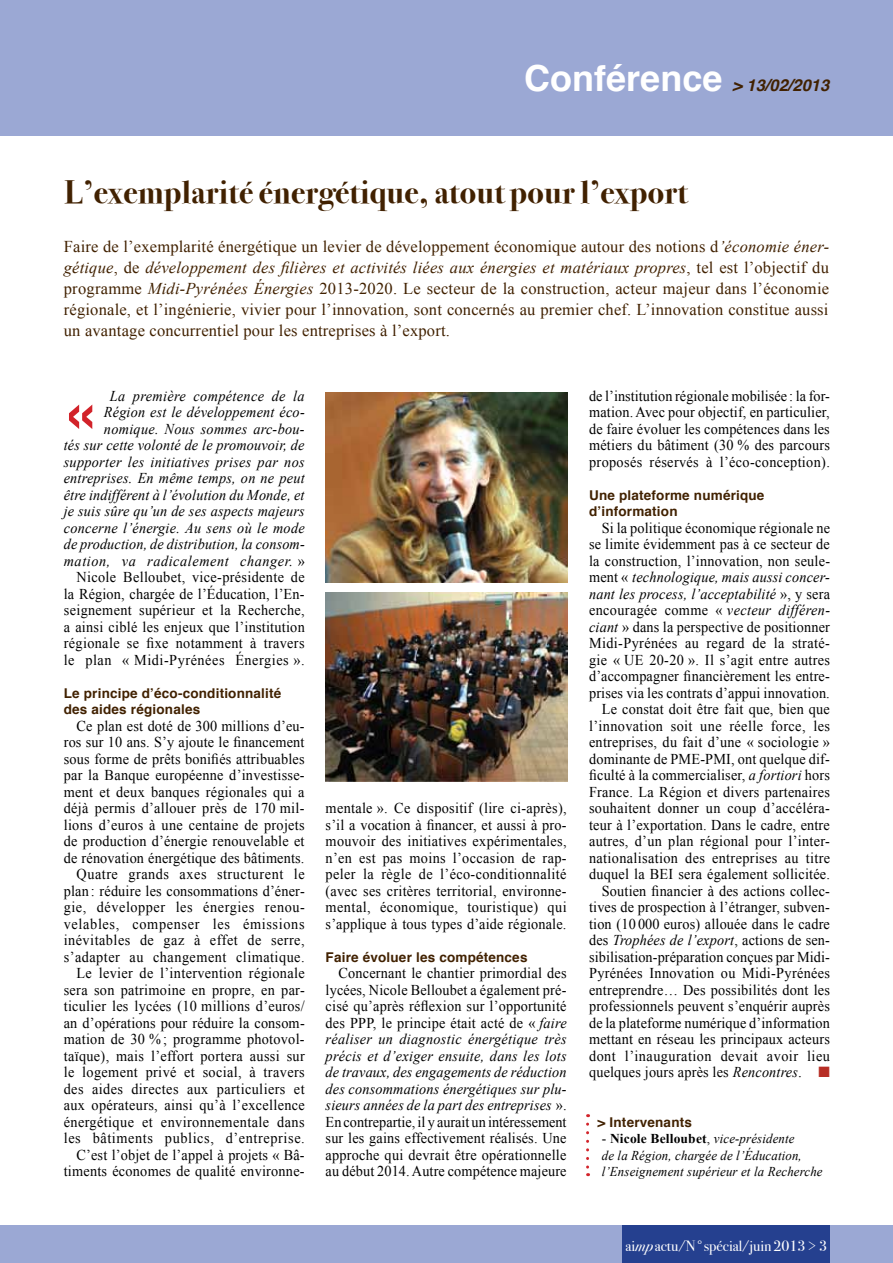
<style>
.page{position:relative;width:893px;height:1263px;background:#fff}
.page>*{position:absolute;margin:0;border:0;box-sizing:border-box;transform-origin:0 0}
.t1{font:700 60.9px "Helvetica";color:#d2232a}
.t2{font:32.4px "Bodoni Svty Two ITCTT Bold";letter-spacing:.005em;color:#412101}
.t3{font:16.5px/21px "Times New Roman";letter-spacing:.01em;color:#412101;text-align:justify}
.t4{font:italic 700 16.5px "Helvetica";color:#412101}
.t5{font:15px/16.5px "Times New Roman";letter-spacing:.015em;color:#000;text-align:justify;scale:.95 1}
.t6{font:italic 15px/16.5px "Times New Roman";letter-spacing:.015em;color:#000;text-align:right;scale:.95 1}
.t7{font:15px "Bodoni Svty Two ITCTT Book";color:#fff}
.t8{font:700 13.5px/16.5px "Helvetica";letter-spacing:.015em;color:#412101}
.t9{font:italic 13.5px/16.5px "Times New Roman";letter-spacing:.01em;color:#000;scale:.95 1}
.s1{font-style:normal;font-size:36px;color:#fff}
.s2{font-style:italic}
.s3{font-style:normal}
.s4{color:#b72e25}
.s5{font-weight:700;font-style:normal}
.s6{font-family:"Bodoni Svty Two ITCTT Book Ita"}
</style>
<div class="page">
<div style="left:0;top:0;width:893px;height:136px;background:#9ba8d4"></div>
<div style="left:0;top:1226px;width:893px;height:37px;background:#9ba8d4"></div>
<div style="left:623px;top:1226px;width:207px;height:37px;background:#25408f"></div>
<svg style="left:586px;top:1124px;width:3px;height:52px"></svg>
<img style="left:325px;top:392px;width:243px;height:190px">
<img style="left:325px;top:592px;width:243px;height:190px">
<p class="t4" style="left:524px;top:71px;width:306px"><span class="s1">Conférence</span> &gt; 13/02/2013</p>
<h2 class="t2" style="left:65px;top:165px;width:625px">L’exemplarité énergétique, atout pour l’export</h2>
<p class="t3" style="left:64px;top:236px;width:767px">Faire de l’exemplarité énergétique un levier de développement économique autour des notions d<span class="s2">’économie éner&shy;gétique</span>, de <span class="s2">développement des filières et activités liées aux énergies et matériaux propres</span>, tel est l’objectif du programme <span class="s2">Midi-Pyrénées Énergies</span> 2013-2020. Le secteur de la construction, acteur majeur dans l’économie régionale, et l’ingénierie, vivier pour l’innovation, sont concernés au premier chef. L’innovation constitue aussi un avantage concurrentiel pour les entreprises à l’export.</p>
<p class="t6" style="left:64px;top:387px;width:255px">La première compétence de la<br>Région est le développement éco&shy;nomique. Nous sommes arc-bou-<br>tés sur cette volonté de le promouvoir, de supporter les initiatives prises par nos entreprises. En même temps, on ne peut être indifférent à l’évolution du Monde, et je suis sûre qu’un de ses aspects majeurs concerne l’énergie. Au sens où le mode de production, de distribution, la consom&shy;mation, va radicalement changer. <span class="s3">» Nicole Belloubet, vice-présidente de la Région, chargée de l’Éducation, l’En&shy;seignement supérieur et la Recherche, a ainsi ciblé les enjeux que l’institution régionale se fixe notamment à travers le plan « Midi-Pyrénées Énergies ».</span></p>
<p class="t8" style="left:64px;top:685px;width:219px">Le principe d’éco-conditionnalité des aides régionales</p>
<p class="t5" style="left:64px;top:717px;width:255px;text-align:right">Ce plan est doté de 300 millions d’eu&shy;ros sur 10 ans. S’y ajoute le financement sous forme de prêts bonifiés attribuables par la Banque européenne d’investisse&shy;ment et deux banques régionales qui a déjà permis d’allouer près de 170 mil&shy;lions d’euros à une centaine de projets de production d’énergie renouvelable et de rénovation énergétique des bâtiments.<br>Quatre grands axes structurent le plan : réduire les consommations d’éner&shy;gie, développer les énergies renou&shy;velables, compenser les émissions inévitables de gaz à effet de serre, s’adapter au changement climatique.<br>Le levier de l’intervention régionale sera son patrimoine en propre, en par&shy;ticulier les lycées (10 millions d’euros/ an d’opérations pour réduire la consom&shy;mation de 30 % ; programme photovol&shy;taïque), mais l’effort portera aussi sur le logement privé et social, à travers des aides directes aux particuliers et aux opérateurs, ainsi qu’à l’excellence énergétique et environnementale dans les bâtiments publics, d’entreprise.<br>C’est l’objet de l’appel à projets « Bâ&shy;timents économes de qualité environne-</p>
<h1 class="t1" style="left:64px;top:363px;width:35px">«</h1>
<p class="t5" style="left:326px;top:800px;width:255px">mentale ». Ce dispositif (lire ci-après), s’il a vocation à financer, et aussi à pro&shy;mouvoir des initiatives expérimentales, n’en est pas moins l’occasion de rap&shy;peler la règle de l’éco-conditionnalité (avec ses critères territorial, environne&shy;mental, économique, touristique) qui s’applique à tous types d’aide régionale.</p>
<p class="t8" style="left:326px;top:949px;width:203px">Faire évoluer les compétences</p>
<p class="t5" style="left:326px;top:965px;width:255px;text-indent:13px">Concernant le chantier primordial des lycées, Nicole Belloubet a également pré&shy;cisé qu’après réflexion sur l’opportunité des PPP, le principe était acté de « <span class="s2">faire réaliser un diagnostic énergétique très précis et d’exiger ensuite, dans les lots de travaux, des engagements de réduction des consommations énergétiques sur plu&shy;sieurs années de la part des entreprises</span> ».<br>En contrepartie, il y aurait un intéressement sur les gains effectivement réalisés. Une approche qui devrait être opérationnelle au début 2014. Autre compétence majeure</p>
<p class="t5" style="left:589px;top:387px;width:255px">de l’institution régionale mobilisée : la for&shy;mation. Avec pour objectif, en particulier, de faire évoluer les compétences dans les métiers du bâtiment (30 % des parcours proposés réservés à l’éco-conception).</p>
<p class="t8" style="left:589px;top:487px;width:177px">Une plateforme numérique d’information</p>
<p class="t5" style="left:589px;top:519px;width:255px;text-align:right">Si la politique économique régionale ne se limite évidemment pas à ce secteur de la construction, l’innovation, non seule&shy;ment « <span class="s2">technologique, mais aussi concer&shy;nant les process, l’acceptabilité</span> », y sera encouragée comme « <span class="s2">vecteur différen&shy;ciant</span> » dans la perspective de positionner Midi-Pyrénées au regard de la straté&shy;gie « UE 20-20 ». Il s’agit entre autres d’accompagner financièrement les entre&shy;prises via les contrats d’appui innovation.<br>Le constat doit être fait que, bien que l’innovation soit une réelle force, les entreprises, du fait d’une « sociologie » dominante de PME-PMI, ont quelque dif&shy;ficulté à la commercialiser, <span class="s2">a fortiori</span> hors France. La Région et divers partenaires souhaitent donner un coup d’accéléra&shy;teur à l’exportation. Dans le cadre, entre autres, d’un plan régional pour l’inter&shy;nationalisation des entreprises au titre duquel la BEI sera également sollicitée.<br>Soutien financier à des actions collec&shy;tives de prospection à l’étranger, subven&shy;tion (10 000 euros) allouée dans le cadre des <span class="s2">Trophées de l’export</span>, actions de sen&shy;sibilisation-préparation conçues par Midi-Pyrénées Innovation ou Midi-Pyrénées entreprendre… Des possibilités dont les professionnels peuvent s’enquérir auprès de la plateforme numérique d’information mettant en réseau les principaux acteurs dont l’inauguration devait avoir lieu quelques jours après les <span class="s2">Rencontres</span>. <span class="s4">■</span></p>
<p class="t8" style="left:598px;top:1114px;width:96px">&gt; Intervenants</p>
<p class="t9" style="left:602px;top:1130px;width:234px"><span class="s3">-</span> <span class="s5">Nicole Belloubet</span><span class="s3">,</span> vice-présidente<br>de la Région, chargée de l’Éducation, l’Enseignement supérieur et la Recherche</p>
<p class="t7" style="left:626px;top:1234px;width:203px">ai<span class="s6">mp</span> actu/N°spécial/juin2013 &gt; 3</p>
</div>
